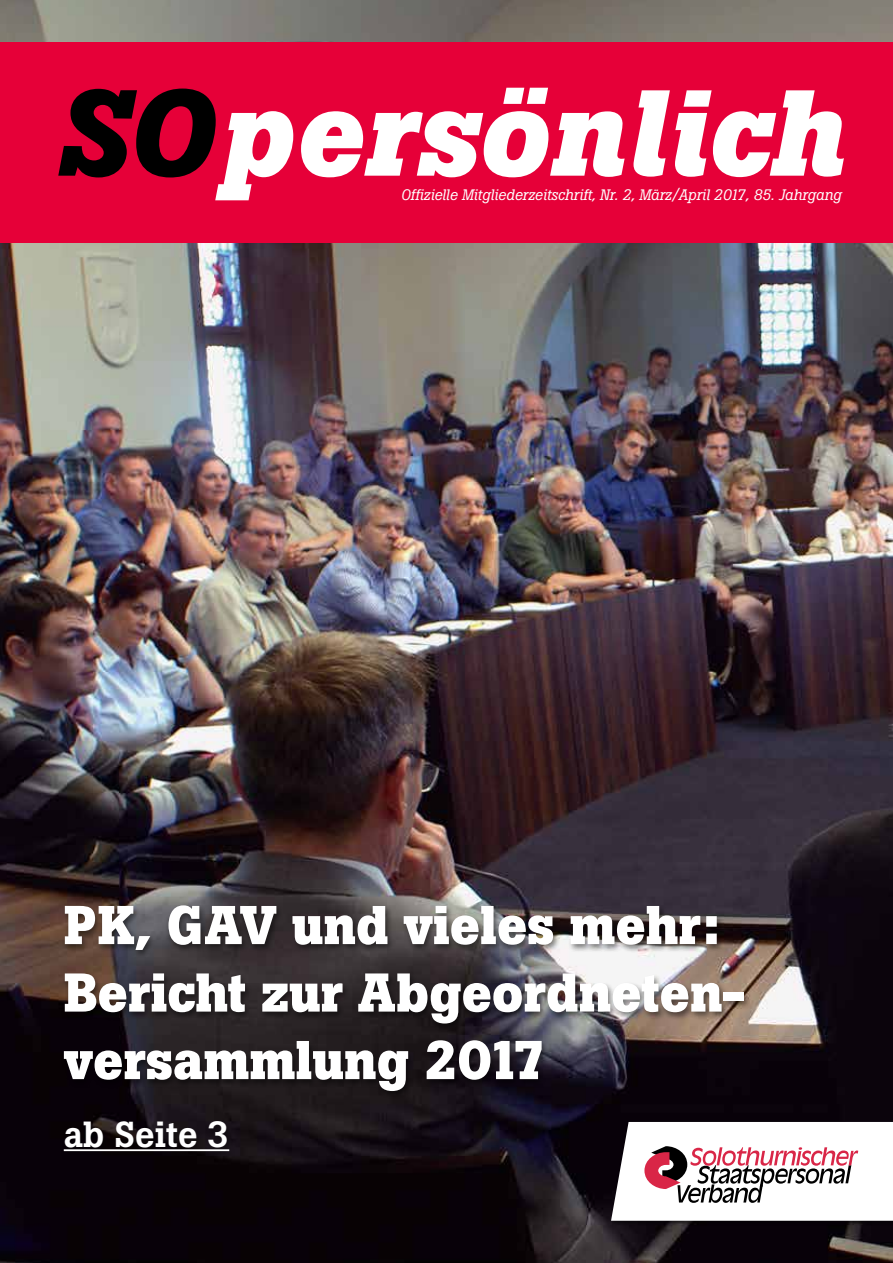
<style>
.page{position:relative;width:893px;height:1263px;background:#fff}
.page>*{position:absolute;margin:0;border:0;box-sizing:border-box;transform-origin:0 0}
.t1{font:italic 700 120.75px "Boton";letter-spacing:.005em;color:#fff}
.t2{font:700 54px/67.5px "Boton";color:#fff}
.t3{font:500 36px "Boton";color:#fff}
.t4{font:italic 15px "Boton";color:#fff}
.s1{color:#000}
</style>
<div class="page">
<img style="left:0;top:0;width:893px;height:1263px">
<div style="left:609px;top:1121px;width:284px;height:105px;background:#000;opacity:.5"></div>
<svg style="left:611px;top:1122px;width:282px;height:99px"></svg>
<div style="left:61px;top:903px;width:691px;height:257px;background:#000;opacity:.5"></div>
<hr style="left:64px;top:1149px;width:165px;height:2px;background:#fff">
<div style="left:0;top:43px;width:893px;height:200px;background:#e60038"></div>
<h1 class="t1" style="left:57px;top:62px;width:787px"><span class="s1">SO</span>persönlich</h1>
<p class="t4" style="left:401px;top:186px;width:442px">Offizielle Mitgliederzeitschrift, Nr. 2, März/April 2017, 85. Jahrgang</p>
<h2 class="t2" style="left:64px;top:892px;width:683px">PK, GAV und vieles mehr:<br>Bericht zur Abgeordneten&shy;versammlung 2017</h2>
<h3 class="t3" style="left:64px;top:1113px;width:167px">ab Seite 3</h3>
</div>
